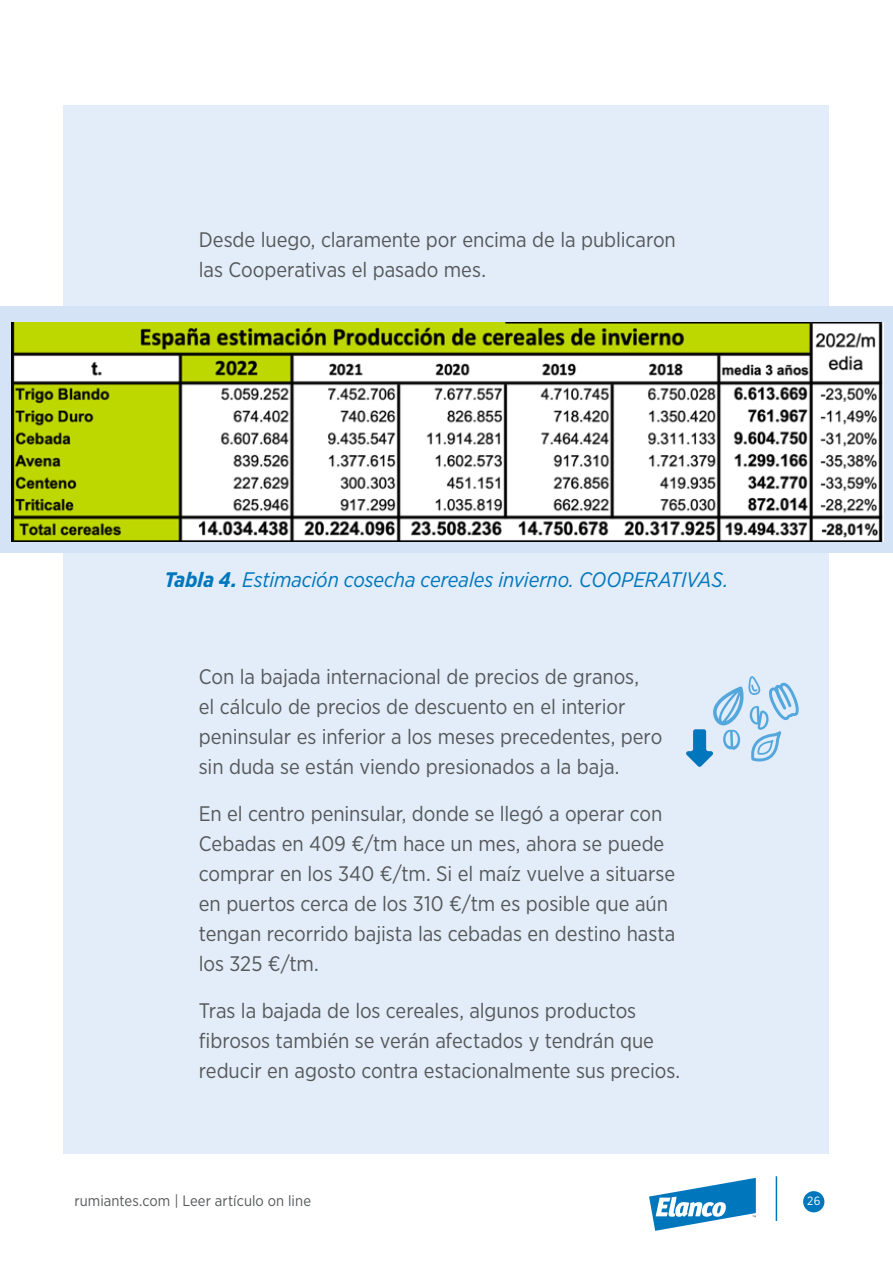
<style>
.page{position:relative;width:893px;height:1263px;background:#fff}
.page>*{position:absolute;margin:0;border:0;box-sizing:border-box;transform-origin:0 0}
.Online_txt{font:21px/30px "Gotham Narrow";letter-spacing:-.005em;color:#56585a}
.Online_txt-2{font:italic 21px "Gotham Narrow";letter-spacing:-.005em;color:#0076bc}
.t1{font:15px "Gotham Narrow";letter-spacing:.005em;color:#56585a}
.t2{font:12px "Gotham Narrow";color:#fff}
.s1{font-weight:700}
</style>
<div class="page">
<div style="left:64px;top:105px;width:765px;height:1048px;background:#e2edf9"></div>
<div style="left:803px;top:1191px;width:21px;height:21px;background:#0076bc;border-radius:50%"></div>
<hr style="left:776px;top:1176px;width:1px;height:45px;background:#0076bc">
<svg style="left:649px;top:1178px;width:107px;height:53px"></svg>
<div style="left:0;top:306px;width:893px;height:246px;background:#d4e3f6"></div>
<img style="left:12px;top:323px;width:871px;height:218px">
<svg style="left:686px;top:676px;width:113px;height:91px"></svg>
<p class="Online_txt" style="left:199px;top:224px;width:478px">Desde luego, claramente por encima de la publicaron las Cooperativas el pasado mes.</p>
<p class="Online_txt-2" style="left:165px;top:566px;width:565px"><span class="s1">Tabla 4.</span> Estimación cosecha cereales invierno. COOPERATIVAS.</p>
<p class="Online_txt" style="left:199px;top:661px;width:465px">Con la bajada internacional de precios de granos,<br>el cálculo de precios de descuento en el interior peninsular es inferior a los meses precedentes, pero sin duda se están viendo presionados a la baja.</p>
<p class="Online_txt" style="left:199px;top:798px;width:478px">En el centro peninsular, donde se llegó a operar con Cebadas en 409 €/tm hace un mes, ahora se puede comprar en los 340 €/tm. Si el maíz vuelve a situarse en puertos cerca de los 310 €/tm es posible que aún tengan recorrido bajista las cebadas en destino hasta los 325 €/tm.</p>
<p class="Online_txt" style="left:199px;top:995px;width:483px">Tras la bajada de los cereales, algunos productos fibrosos también se verán afectados y tendrán que reducir en agosto contra estacionalmente sus precios.</p>
<p class="t1" style="left:74px;top:1191px;width:238px">rumiantes.com | Leer artículo on line</p>
<p class="t2" style="left:807px;top:1194px;width:15px">26</p>
</div>
